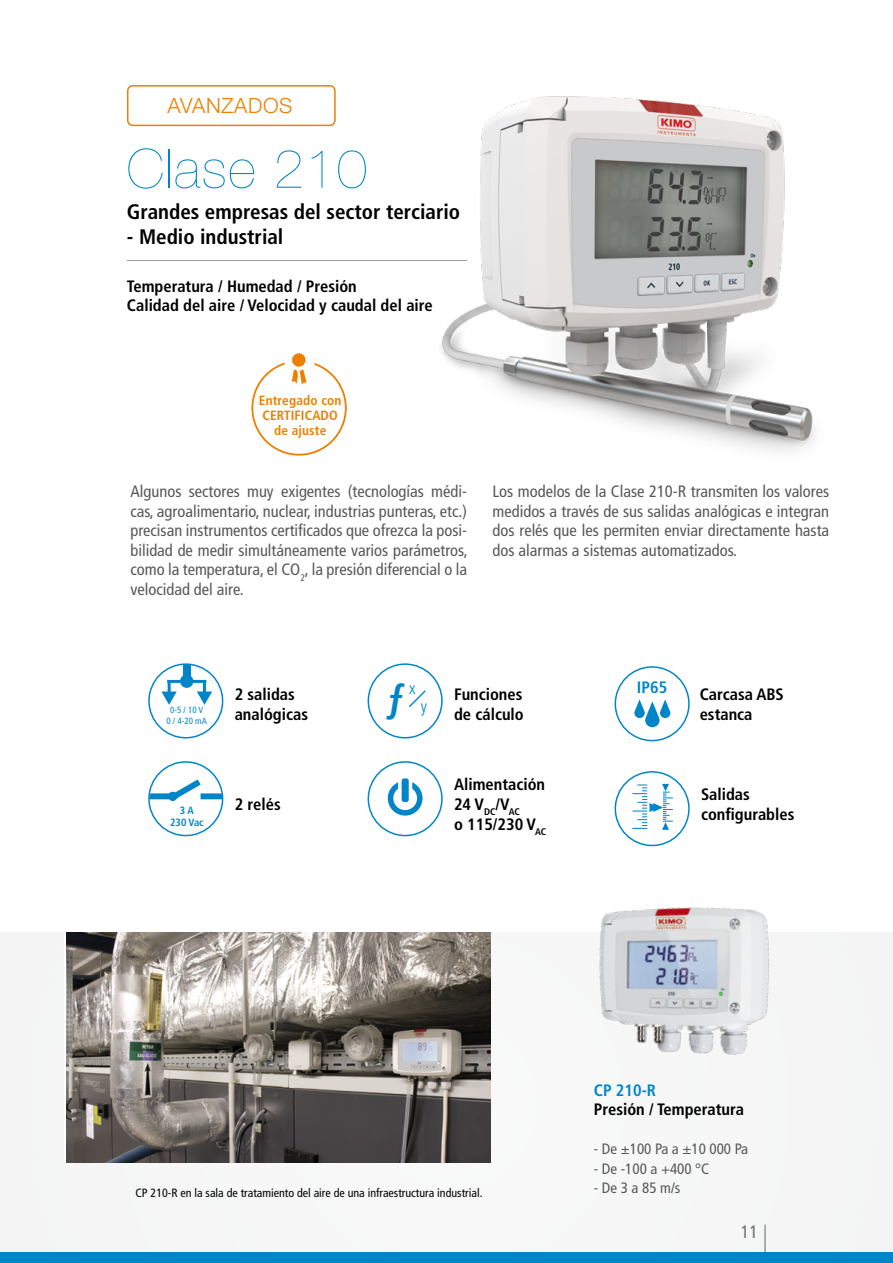
<style>
.page{position:relative;width:893px;height:1263px;background:#fff}
.page>*{position:absolute;margin:0;border:0;box-sizing:border-box;transform-origin:0 0}
.t1{font:200 54px "Helvetica Neue LT Std";letter-spacing:.03em;color:#0086c8}
.t2{font:700 condensed 39.3px "Frutiger LT Std";color:#0086c8}
.t3{font:700 condensed 21px "Frutiger LT Std";color:#000}
.t4{font:300 21px "Helvetica Neue LT Std";letter-spacing:.03em;color:#ee7f00}
.t5{font:condensed 18px "Frutiger LT Std";color:#707172}
.t6{font:300 condensed 16.8px "Frutiger LT Std";color:#0086c8}
.t7{font:condensed 16.5px/19.5px "Frutiger LT Std";color:#58585a;text-align:justify}
.t8{font:700 condensed 16.5px/19.8px "Frutiger LT Std";color:#000}
.t9{font:700 condensed 16.5px "Frutiger LT Std";color:#0086c8}
.t10{font:condensed 15px "Frutiger LT Std";color:#58585a}
.t11{font:700 condensed 13.35px/15px "Frutiger LT Std";letter-spacing:.01em;color:#ee7f00;text-align:center}
.t12{font:condensed 12px "Frutiger LT Std";color:#000}
.t13{font:700 condensed 10.5px/12px "Frutiger LT Std";color:#0086c8;text-align:center}
.t14{font:condensed 9px/10.5px "Frutiger LT Std";color:#0086c8;text-align:center}
</style>
<div class="page">
<div style="left:0;top:933px;width:893px;height:330px;background:#f6f6f7"></div>
<hr style="left:765px;top:1225px;width:1px;height:38px;background:#646567">
<img style="left:66px;top:933px;width:425px;height:229px">
<img style="left:599px;top:907px;width:171px;height:148px">
<div style="left:368px;top:761px;width:75px;height:75px;border:2px solid #0086c8;border-radius:50%"></div>
<svg style="left:388px;top:782px;width:35px;height:33px"></svg>
<div style="left:402px;top:778px;width:7px;height:24px;background:#0086c8;border-radius:2px"></div>
<div style="left:615px;top:771px;width:75px;height:75px;border:2px solid #0086c8;border-radius:50%"></div>
<svg style="left:632px;top:783px;width:41px;height:47px"></svg>
<div style="left:148px;top:663px;width:75px;height:75px;border:2px solid #0086c8;border-radius:50%"></div>
<div style="left:183px;top:664px;width:8px;height:18px;background:#0086c8"></div>
<div style="left:180px;top:674px;width:13px;height:14px;background:#0086c8;border-radius:50%"></div>
<hr style="left:167px;top:680px;width:16px;height:3px;background:#0086c8">
<svg style="left:161px;top:691px;width:16px;height:14px"></svg>
<hr style="left:168px;top:682px;width:3px;height:17px;background:#0086c8">
<hr style="left:190px;top:680px;width:16px;height:3px;background:#0086c8">
<svg style="left:197px;top:691px;width:15px;height:14px"></svg>
<hr style="left:203px;top:682px;width:3px;height:17px;background:#0086c8">
<div style="left:615px;top:666px;width:75px;height:75px;border:2px solid #0086c8;border-radius:50%"></div>
<svg style="left:634px;top:699px;width:36px;height:28px"></svg>
<div style="left:368px;top:663px;width:75px;height:75px;border:2px solid #0086c8;border-radius:50%"></div>
<svg style="left:409px;top:690px;width:17px;height:18px"></svg>
<div style="left:148px;top:761px;width:75px;height:75px;border:2px solid #0086c8;border-radius:50%"></div>
<svg style="left:149px;top:779px;width:74px;height:20px"></svg>
<div style="left:168px;top:792px;width:9px;height:9px;background:#0086c8;border-radius:50%"></div>
<img style="left:441px;top:96px;width:374px;height:356px">
<div style="left:0;top:1252px;width:893px;height:11px;background:#0086c8"></div>
<hr style="left:127px;top:260px;width:340px;height:1px;background:#9c9e9f">
<div style="left:127px;top:85px;width:209px;height:41px;border:2px solid #ee7f00;border-radius:5px"></div>
<div style="left:251px;top:360px;width:96px;height:96px;border:2px solid #ee7f00;border-radius:50%"></div>
<div style="left:284px;top:344px;width:31px;height:31px;background:#fff;border-radius:50%"></div>
<svg style="left:291px;top:353px;width:16px;height:32px"></svg>
<p class="t4" style="left:168px;top:93px;width:126px">AVANZADOS</p>
<h1 class="t1" style="left:127px;top:137px;width:242px">Clase 210</h1>
<p class="t3" style="left:127px;top:199px;width:335px">Grandes empresas del sector terciario</p>
<p class="t3" style="left:127px;top:225px;width:158px">- Medio industrial</p>
<p class="t8" style="left:127px;top:276px;width:307px">Temperatura / Humedad / Presión<br>Calidad del aire / Velocidad y caudal del aire</p>
<p class="t11" style="left:259px;top:393px;width:84px">Entregado con<br>CERTIFICADO de ajuste</p>
<p class="t7" style="left:130px;top:482px;width:339px">Algunos sectores muy exigentes (tecnologías médi&shy;cas, agroalimentario, nuclear, industrias punteras, etc.) precisan instrumentos certificados que ofrezca la posi&shy;bilidad de medir simultáneamente varios parámetros, como la temperatura, el CO<sub>2</sub>, la presión diferencial o la velocidad del aire.</p>
<p class="t7" style="left:493px;top:482px;width:338px">Los modelos de la Clase 210-R transmiten los valores medidos a través de sus salidas analógicas e integran dos relés que les permiten enviar directamente hasta dos alarmas a sistemas automatizados.</p>
<p class="t14" style="left:166px;top:705px;width:42px">0-5 / 10 V<br>0 / 4-20 mA</p>
<p class="t13" style="left:170px;top:804px;width:35px">3 A<br>230 Vac</p>
<p class="t9" style="left:637px;top:678px;width:32px">IP65</p>
<h2 class="t2" style="left:386px;top:674px;width:22px">ƒ</h2>
<p class="t6" style="left:409px;top:678px;width:8px">x</p>
<p class="t8" style="left:235px;top:684px;width:75px">2 salidas analógicas</p>
<p class="t8" style="left:700px;top:684px;width:86px">Carcasa ABS estanca</p>
<p class="t8" style="left:454px;top:684px;width:71px">Funciones de cálculo</p>
<p class="t6" style="left:421px;top:697px;width:8px">y</p>
<p class="t8" style="left:235px;top:794px;width:48px">2 relés</p>
<p class="t8" style="left:454px;top:774px;width:94px">Alimentación<br>24 V<sub>DC</sub>/V<sub>AC<br></sub>o 115/230 V<sub>AC</sub></p>
<p class="t8" style="left:701px;top:784px;width:95px">Salidas configurables</p>
<p class="t12" style="left:135px;top:1185px;width:347px">CP 210-R en la sala de tratamiento del aire de una infraestructura industrial.</p>
<p class="t9" style="left:594px;top:1080px;width:64px">CP 210-R</p>
<p class="t8" style="left:594px;top:1100px;width:152px">Presión / Temperatura</p>
<p class="t10" style="left:594px;top:1140px;width:156px">- De ±100 Pa a ±10 000 Pa</p>
<p class="t10" style="left:594px;top:1160px;width:117px">- De -100 a +400 °C</p>
<p class="t10" style="left:594px;top:1179px;width:88px">- De 3 a 85 m/s</p>
<p class="t5" style="left:741px;top:1221px;width:19px">11</p>
</div>
